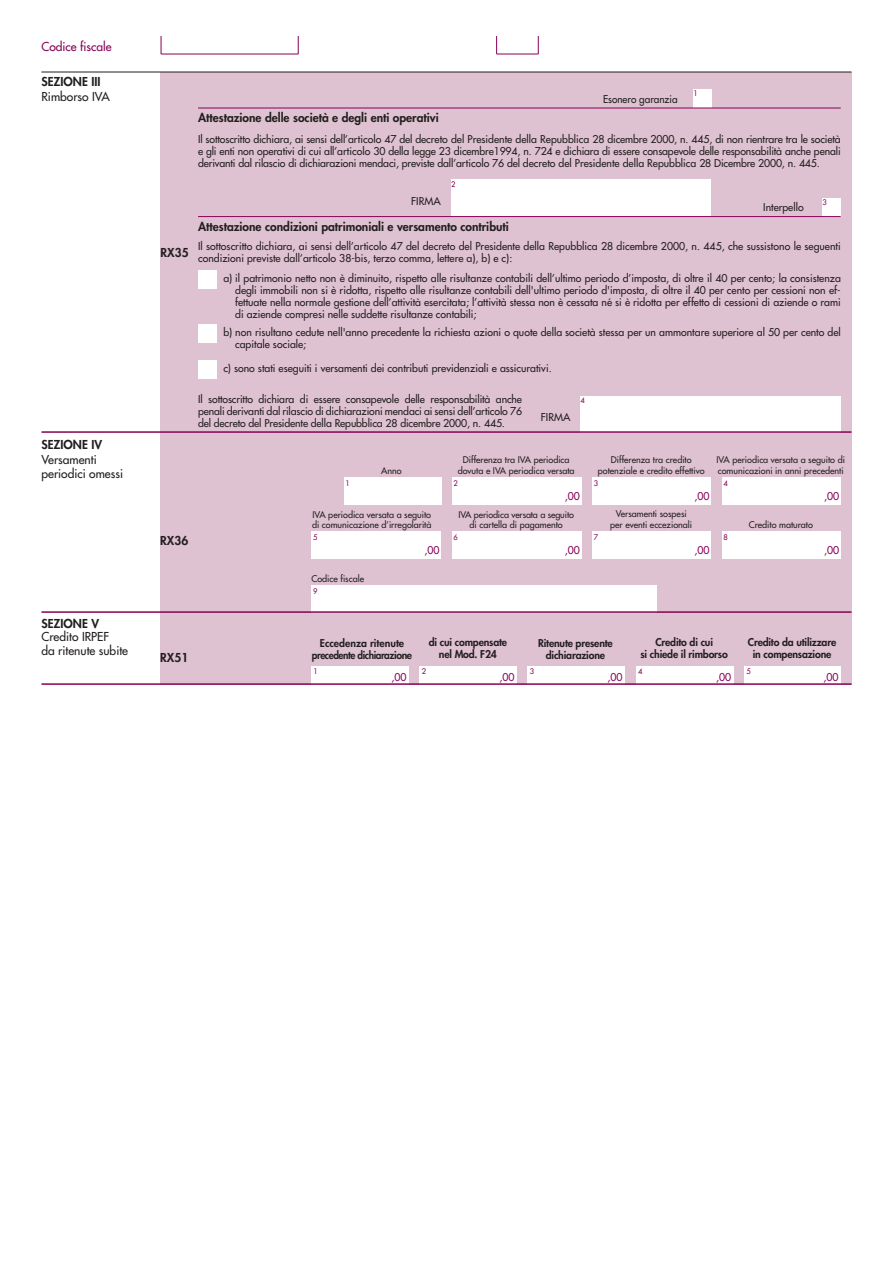
<style>
.page{position:relative;width:893px;height:1263px;background:#fff}
.page>*{position:absolute;margin:0;border:0;box-sizing:border-box;transform-origin:0 0}
.t1{font:800 12px "Futura";color:#231f20}
.t2{font:12px "Futura";color:#231f20}
.t3{font:12px "Futura";color:#870157}
.t4{font:10.5px/12px "Futura";color:#231f20}
.t5{font:800 10.5px/12px "Futura";letter-spacing:-.015em;color:#231f20;text-align:center}
.t6{font:800 10.5px/12px "Futura";letter-spacing:-.04em;color:#231f20;text-align:center}
.t7{font:10.5px "Futura";color:#870157}
.t8{font:10.5px "Futura";color:#231f20;scale:.95 1}
.t9{font:9px/10.5px "Futura";color:#231f20}
.t10{font:7.5px "Futura";color:#870157}
</style>
<div class="page">
<svg style="left:161px;top:36px;width:1px;height:18px"></svg>
<svg style="left:298px;top:36px;width:1px;height:18px"></svg>
<hr style="left:161px;top:54px;width:137px;height:1px;background:#870157">
<svg style="left:496px;top:36px;width:1px;height:18px"></svg>
<svg style="left:538px;top:36px;width:1px;height:18px"></svg>
<hr style="left:497px;top:54px;width:41px;height:1px;background:#870157">
<div style="left:160px;top:72px;width:691px;height:612px;background:#dfc2d1"></div>
<hr style="left:41px;top:72px;width:810px;height:1px;background:#231f20">
<div style="left:722px;top:477px;width:119px;height:27px;background:#fff"></div>
<div style="left:592px;top:477px;width:119px;height:27px;background:#fff"></div>
<div style="left:452px;top:477px;width:129px;height:27px;background:#fff"></div>
<div style="left:344px;top:477px;width:97px;height:27px;background:#fff"></div>
<div style="left:722px;top:531px;width:119px;height:27px;background:#fff"></div>
<div style="left:592px;top:531px;width:119px;height:27px;background:#fff"></div>
<div style="left:452px;top:531px;width:129px;height:27px;background:#fff"></div>
<div style="left:311px;top:531px;width:130px;height:27px;background:#fff"></div>
<div style="left:311px;top:585px;width:346px;height:27px;background:#fff"></div>
<hr style="left:41px;top:611px;width:810px;height:2px;background:#870157">
<div style="left:694px;top:90px;width:18px;height:18px;background:#fff"></div>
<div style="left:451px;top:180px;width:260px;height:36px;background:#fff"></div>
<div style="left:580px;top:396px;width:261px;height:36px;background:#fff"></div>
<hr style="left:198px;top:108px;width:643px;height:1px;background:#870157">
<div style="left:198px;top:270px;width:19px;height:18px;background:#fff"></div>
<div style="left:198px;top:324px;width:19px;height:18px;background:#fff"></div>
<div style="left:198px;top:360px;width:19px;height:18px;background:#fff"></div>
<div style="left:822px;top:198px;width:19px;height:18px;background:#fff"></div>
<div style="left:744px;top:666px;width:97px;height:18px;background:#fff"></div>
<div style="left:636px;top:666px;width:97px;height:18px;background:#fff"></div>
<div style="left:527px;top:666px;width:98px;height:18px;background:#fff"></div>
<div style="left:419px;top:666px;width:98px;height:18px;background:#fff"></div>
<div style="left:311px;top:666px;width:98px;height:18px;background:#fff"></div>
<hr style="left:198px;top:216px;width:643px;height:1px;background:#870157">
<hr style="left:41px;top:683px;width:810px;height:2px;background:#870157">
<hr style="left:41px;top:431px;width:810px;height:2px;background:#870157">
<p class="t3" style="left:41px;top:40px;width:72px">Codice fiscale</p>
<p class="t1" style="left:41px;top:76px;width:61px">SEZIONE III</p>
<p class="t2" style="left:41px;top:91px;width:70px">Rimborso IVA</p>
<p class="t1" style="left:41px;top:439px;width:62px">SEZIONE IV</p>
<p class="t2" style="left:41px;top:454px;width:57px">Versamenti</p>
<p class="t2" style="left:41px;top:467px;width:83px">periodici omessi</p>
<p class="t1" style="left:41px;top:617px;width:59px">SEZIONE V</p>
<p class="t2" style="left:41px;top:631px;width:69px">Credito IRPEF</p>
<p class="t2" style="left:41px;top:644px;width:88px">da ritenute subite</p>
<p class="t1" style="left:161px;top:247px;width:30px">RX35</p>
<p class="t1" style="left:198px;top:112px;width:242px">Attestazione delle società e degli enti operativi</p>
<p class="t8" style="left:603px;top:94px;width:80px">Esonero garanzia</p>
<p class="t10" style="left:694px;top:90px;width:6px">1</p>
<p class="t4" style="left:198px;top:134px;width:644px;text-align:justify">Il sottoscritto dichiara, ai sensi dell’articolo 47 del decreto del Presidente della Repubblica 28 dicembre 2000, n. 445, di non rientrare tra le società e gli enti non operativi di cui all’articolo 30 della legge 23 dicembre1994, n. 724 e dichiara di essere consapevole delle responsabilità anche penali derivanti dal rilascio di dichiarazioni mendaci, previste dall’articolo 76 del decreto del Presidente della Repubblica 28 Dicembre 2000, n. 445.</p>
<p class="t10" style="left:822px;top:198px;width:6px">3</p>
<p class="t4" style="left:763px;top:202px;width:42px">Interpello</p>
<p class="t10" style="left:451px;top:180px;width:6px">2</p>
<p class="t4" style="left:411px;top:196px;width:31px">FIRMA</p>
<p class="t1" style="left:198px;top:221px;width:312px">Attestazione condizioni patrimoniali e versamento contributi</p>
<p class="t4" style="left:198px;top:240px;width:644px">Il sottoscritto dichiara, ai sensi dell’articolo 47 del decreto del Presidente della Repubblica 28 dicembre 2000, n. 445, che sussistono le seguenti condizioni previste dall’articolo 38-bis, terzo comma, lettere a), b) e c):</p>
<p class="t4" style="left:235px;top:272px;width:607px;text-align:justify;text-indent:-12px">a) il patrimonio netto non è diminuito, rispetto alle risultanze contabili dell’ultimo periodo d’imposta, di oltre il 40 per cento; la consistenza degli immobili non si è ridotta, rispetto alle risultanze contabili dell'ultimo periodo d'imposta, di oltre il 40 per cento per cessioni non ef&shy;fettuate nella normale gestione dell’attività esercitata; l’attività stessa non è cessata né si è ridotta per effetto di cessioni di aziende o rami di aziende compresi nelle suddette risultanze contabili;</p>
<p class="t4" style="left:235px;top:326px;width:607px;text-indent:-12px">b) non risultano cedute nell'anno precedente la richiesta azioni o quote della società stessa per un ammontare superiore al 50 per cento del capitale sociale;</p>
<p class="t4" style="left:223px;top:362px;width:330px">c) sono stati eseguiti i versamenti dei contributi previdenziali e assicurativi.</p>
<p class="t4" style="left:198px;top:393px;width:325px">Il sottoscritto dichiara di essere consapevole delle responsabilità anche</p>
<p class="t4" style="left:198px;top:405px;width:325px">penali derivanti dal rilascio di dichiarazioni mendaci ai sensi dell’articolo 76 del decreto del Presidente della Repubblica 28 dicembre 2000, n. 445.</p>
<p class="t4" style="left:541px;top:412px;width:31px">FIRMA</p>
<p class="t10" style="left:580px;top:396px;width:6px">4</p>
<p class="t1" style="left:160px;top:534px;width:30px">RX36</p>
<p class="t10" style="left:345px;top:480px;width:6px">1</p>
<p class="t9" style="left:381px;top:466px;width:22px">Anno</p>
<p class="t9" style="left:312px;top:510px;width:121px">IVA periodica versata a seguito di comunicazione d’irregolarità</p>
<p class="t10" style="left:313px;top:534px;width:6px">5</p>
<p class="t7" style="left:424px;top:545px;width:17px">,00</p>
<p class="t9" style="left:311px;top:574px;width:54px">Codice fiscale</p>
<p class="t10" style="left:313px;top:588px;width:6px">9</p>
<p class="t9" style="left:463px;top:455px;width:108px">Differenza tra IVA periodica</p>
<p class="t9" style="left:458px;top:466px;width:118px">dovuta e IVA periodica versata</p>
<p class="t10" style="left:453px;top:480px;width:6px">2</p>
<p class="t7" style="left:565px;top:491px;width:17px">,00</p>
<p class="t9" style="left:458px;top:510px;width:117px">IVA periodica versata a seguito</p>
<p class="t9" style="left:470px;top:520px;width:95px">di cartella di pagamento</p>
<p class="t10" style="left:453px;top:534px;width:6px">6</p>
<p class="t7" style="left:565px;top:545px;width:17px">,00</p>
<p class="t9" style="left:611px;top:455px;width:82px">Differenza tra credito</p>
<p class="t9" style="left:598px;top:466px;width:108px">potenziale e credito effettivo</p>
<p class="t10" style="left:594px;top:480px;width:6px">3</p>
<p class="t9" style="left:716px;top:455px;width:130px">IVA periodica versata a seguito di comunicazioni in anni precedenti</p>
<p class="t10" style="left:723px;top:480px;width:6px">4</p>
<p class="t10" style="left:594px;top:534px;width:6px">7</p>
<p class="t7" style="left:694px;top:491px;width:17px">,00</p>
<p class="t9" style="left:616px;top:509px;width:73px">Versamenti sospesi</p>
<p class="t9" style="left:610px;top:520px;width:84px">per eventi eccezionali</p>
<p class="t7" style="left:694px;top:545px;width:17px">,00</p>
<p class="t10" style="left:723px;top:534px;width:6px">8</p>
<p class="t9" style="left:749px;top:520px;width:66px">Credito maturato</p>
<p class="t7" style="left:824px;top:491px;width:17px">,00</p>
<p class="t7" style="left:824px;top:545px;width:17px">,00</p>
<p class="t1" style="left:160px;top:651px;width:30px">RX51</p>
<p class="t6" style="left:312px;top:638px;width:102px">Eccedenza ritenute precedente dichiarazione</p>
<p class="t10" style="left:314px;top:667px;width:6px">1</p>
<p class="t7" style="left:391px;top:672px;width:17px">,00</p>
<p class="t5" style="left:429px;top:637px;width:80px">di cui compensate nel Mod. F24</p>
<p class="t10" style="left:422px;top:667px;width:6px">2</p>
<p class="t7" style="left:499px;top:672px;width:17px">,00</p>
<p class="t5" style="left:538px;top:638px;width:76px">Ritenute presente dichiarazione</p>
<p class="t10" style="left:530px;top:667px;width:6px">3</p>
<p class="t7" style="left:607px;top:672px;width:17px">,00</p>
<p class="t5" style="left:640px;top:637px;width:89px">Credito di cui<br>si chiede il rimborso</p>
<p class="t10" style="left:638px;top:667px;width:6px">4</p>
<p class="t7" style="left:716px;top:672px;width:17px">,00</p>
<p class="t5" style="left:748px;top:637px;width:90px">Credito da utilizzare</p>
<p class="t5" style="left:753px;top:649px;width:80px">in compensazione</p>
<p class="t10" style="left:746px;top:667px;width:6px">5</p>
<p class="t7" style="left:823px;top:672px;width:17px">,00</p>
</div>
